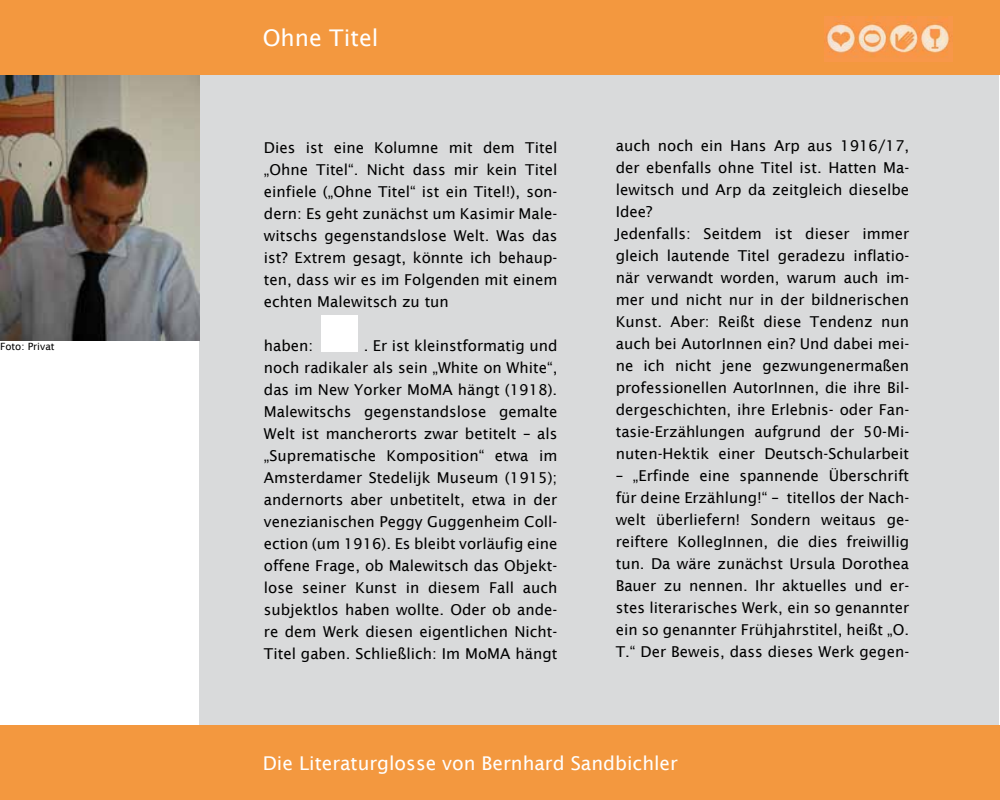
<style>
.page{position:relative;width:1000px;height:800px;background:#fff}
.page>*{position:absolute;margin:0;border:0;box-sizing:border-box;transform-origin:0 0}
.t1{font:23px "Lucida Sans";color:#fff}
.t2{font:19px "Lucida Sans";color:#fff}
.t3{font:15px/22px "Lucida Sans";color:#000;text-align:justify}
.t4{font:10px "Lucida Sans";color:#000}
</style>
<div class="page">
<div style="left:199px;top:75px;width:800px;height:650px;background:#d9dadb"></div>
<div style="left:0;top:0;width:1000px;height:75px;background:#f3983f"></div>
<div style="left:0;top:725px;width:1000px;height:75px;background:#f3983f"></div>
<img style="left:0;top:75px;width:200px;height:266px">
<img style="left:824px;top:17px;width:128px;height:45px">
<img style="left:321px;top:316px;width:36px;height:36px">
<p class="t4" style="left:0;top:341px;width:56px">Foto: Privat</p>
<h1 class="t1" style="left:263px;top:24px;width:117px">Ohne Titel</h1>
<p class="t3" style="left:264px;top:137px;width:295px">Dies ist eine Kolumne mit dem Titel „Ohne Titel“. Nicht dass mir kein Titel einfiele („Ohne Titel“ ist ein Titel!), son&shy;dern: Es geht zunächst um Kasimir Male&shy;witschs gegenstandslose Welt. Was das ist? Extrem gesagt, könnte ich behaup&shy;ten, dass wir es im Folgenden mit einem echten Malewitsch zu tun</p>
<p class="t3" style="left:264px;top:335px;width:51px">haben:</p>
<p class="t3" style="left:264px;top:335px;width:295px;text-indent:100px">. Er ist kleinstformatig und noch radikaler als sein „White on White“, das im New Yorker MoMA hängt (1918).<br>Malewitschs gegenstandslose gemalte Welt ist mancherorts zwar betitelt – als „Suprematische Komposition“ etwa im Amsterdamer Stedelijk Museum (1915); andernorts aber unbetitelt, etwa in der venezianischen Peggy Guggenheim Coll&shy;ection (um 1916). Es bleibt vorläufig eine offene Frage, ob Malewitsch das Objekt&shy;lose seiner Kunst in diesem Fall auch subjektlos haben wollte. Oder ob ande&shy;re dem Werk diesen eigentlichen Nicht-Titel gaben. Schließlich: Im MoMA hängt</p>
<p class="t3" style="left:616px;top:134px;width:295px;text-align:left">auch noch ein Hans Arp aus 1916/17, der ebenfalls ohne Titel ist. Hatten Ma&shy;lewitsch und Arp da zeitgleich dieselbe Idee?<br>Jedenfalls: Seitdem ist dieser immer gleich lautende Titel geradezu inflatio&shy;när verwandt worden, warum auch im&shy;mer und nicht nur in der bildnerischen Kunst. Aber: Reißt diese Tendenz nun auch bei AutorInnen ein? Und dabei mei&shy;ne ich nicht jene gezwungenermaßen professionellen AutorInnen, die ihre Bil&shy;dergeschichten, ihre Erlebnis- oder Fan&shy;tasie-Erzählungen aufgrund der 50-Mi&shy;nuten-Hektik einer Deutsch-Schularbeit</p>
<p class="t3" style="left:616px;top:464px;width:295px">– „Erfinde eine spannende Überschrift für deine Erzählung!“ – titellos der Nach&shy;welt überliefern! Sondern weitaus ge&shy;reiftere KollegInnen, die dies freiwillig tun. Da wäre zunächst Ursula Dorothea Bauer zu nennen. Ihr aktuelles und er&shy;stes literarisches Werk, ein so genannter ein so genannter Frühjahrstitel, heißt „O.<br>T.“ Der Beweis, dass dieses Werk gegen-</p>
<p class="t2" style="left:263px;top:752px;width:417px">Die Literaturglosse von Bernhard Sandbichler</p>
</div>
